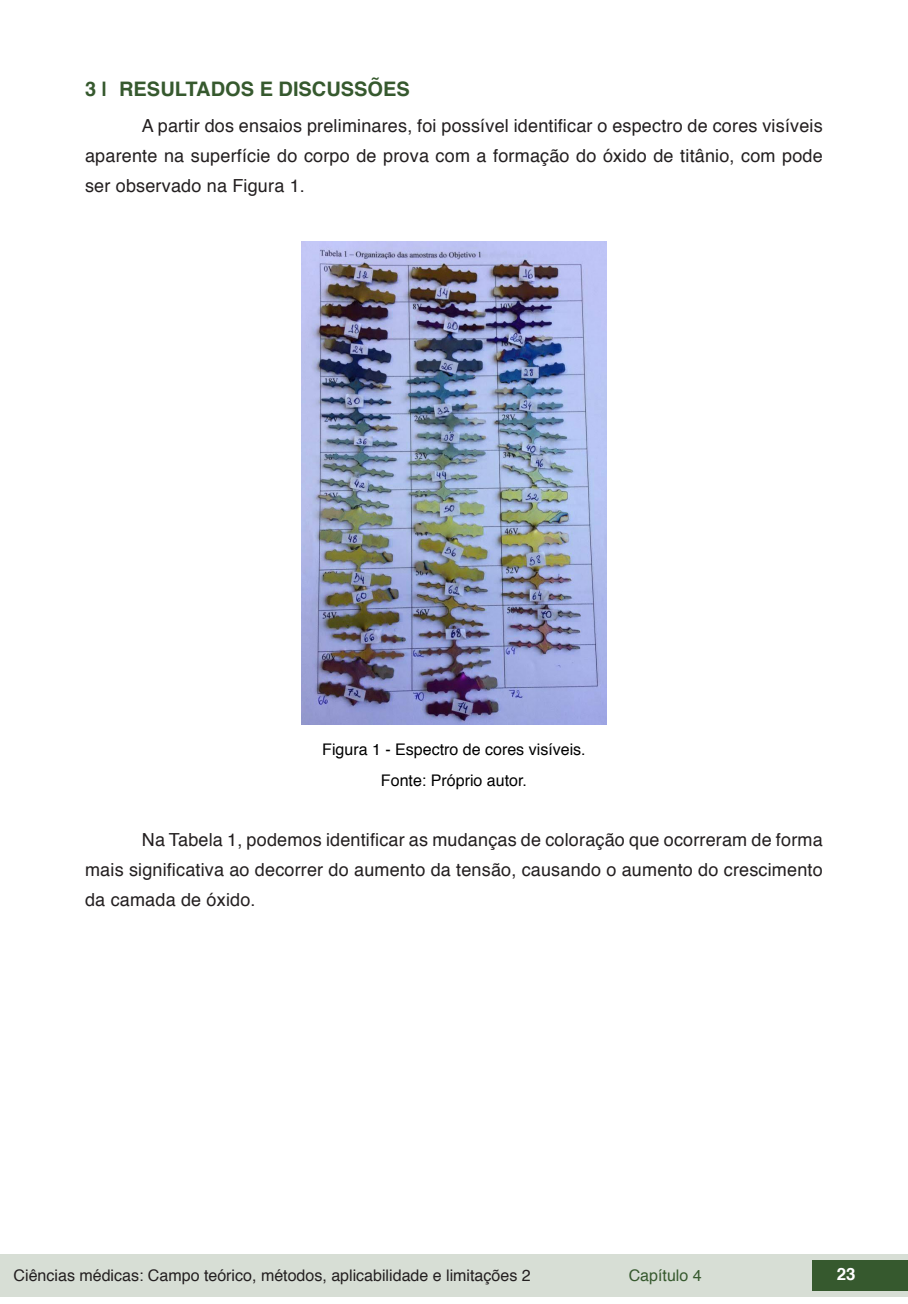
<style>
.page{position:relative;width:908px;height:1304px;background:#fff}
.page>*{position:absolute;margin:0;border:0;box-sizing:border-box;transform-origin:0 0}
.t1{font:700 20px "Helvetica";color:#36592e}
.txt{font:18px/30px "Helvetica";letter-spacing:.01em;color:#231f20;text-align:justify}
.t2{font:700 16.8px "Helvetica";color:#fff}
.t3{font:16px "Helvetica";color:#231f20}
.imagens_graf_tab{font:16px "Helvetica";color:#000}
.t4{font:16px "Helvetica";color:#36592e}
</style>
<div class="page">
<div style="left:0;top:1254px;width:906px;height:43px;background:#d7ded5"></div>
<div style="left:812px;top:1261px;width:95px;height:30px;background:#36592e"></div>
<img style="left:301px;top:242px;width:305px;height:483px">
<p class="t1" style="left:85px;top:73px;width:326px">3 | RESULTADOS E DISCUSSÕES</p>
<p class="txt" style="left:85px;top:111px;width:738px;text-indent:57px">A partir dos ensaios preliminares, foi possível identificar o espectro de cores visíveis aparente na superfície do corpo de prova com a formação do óxido de titânio, com pode ser observado na Figura 1.</p>
<p class="imagens_graf_tab" style="left:322px;top:737px;width:265px">Figura 1 - Espectro de cores visíveis.</p>
<p class="imagens_graf_tab" style="left:381px;top:768px;width:147px">Fonte: Próprio autor.</p>
<p class="txt" style="left:85px;top:825px;width:738px;text-indent:57px">Na Tabela 1, podemos identificar as mudanças de coloração que ocorreram de forma mais significativa ao decorrer do aumento da tensão, causando o aumento do crescimento da camada de óxido.</p>
<p class="t3" style="left:14px;top:1263px;width:518px">Ciências médicas: Campo teórico, métodos, aplicabilidade e limitações 2</p>
<p class="t4" style="left:628px;top:1263px;width:74px">Capítulo 4</p>
<p class="t2" style="left:836px;top:1261px;width:20px">23</p>
</div>
